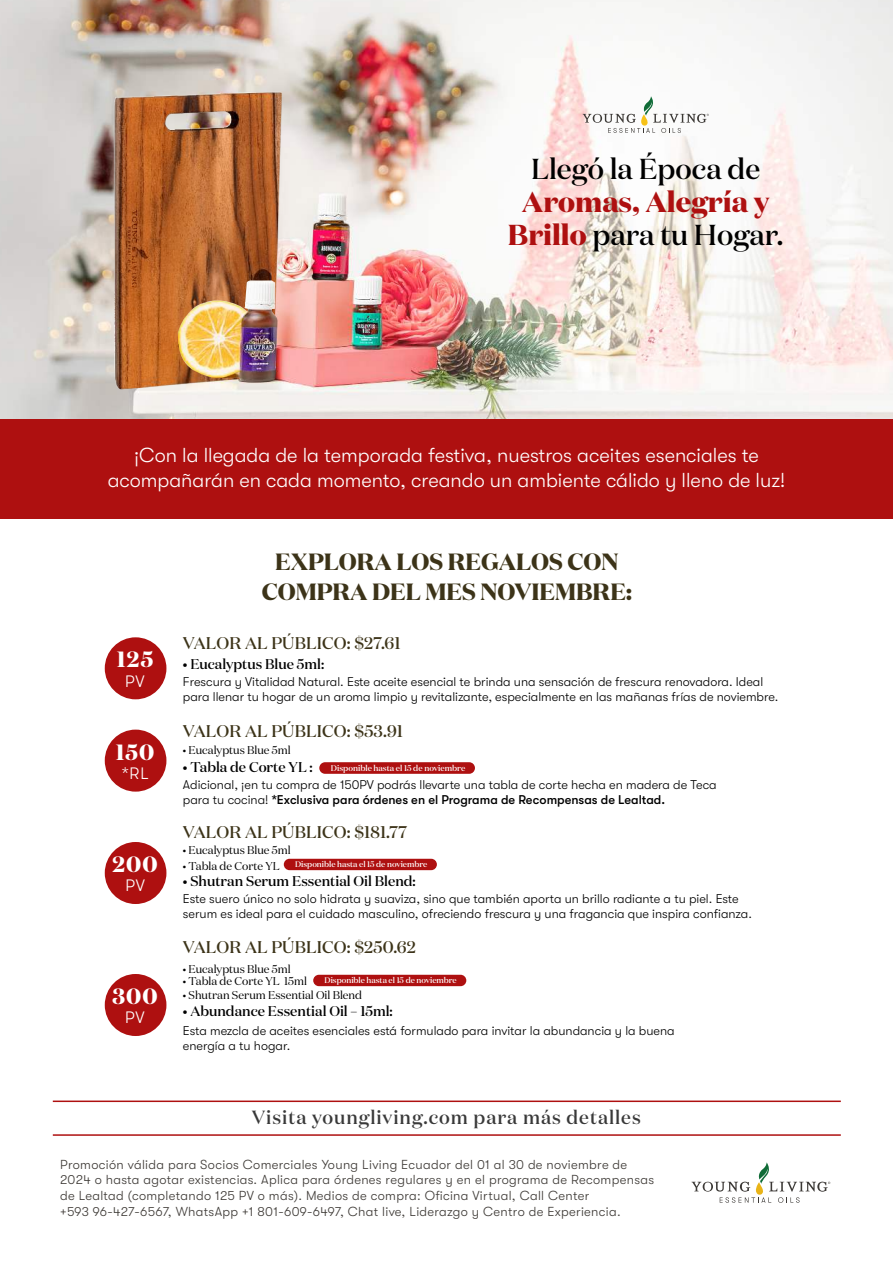
<style>
.page{position:relative;width:893px;height:1263px;background:#fff}
.page>*{position:absolute;margin:0;border:0;box-sizing:border-box;transform-origin:0 0}
.t1{font:700 28.8px/33.2px "Domaine Display";color:#ae1010;text-align:center}
.t2{font:500 28.8px "Domaine Display";color:#000}
.t3{font:700 23.4px/30px "Domaine Display";color:#3c3318;text-align:center}
.t4{font:700 22.05px "Domaine Display";letter-spacing:.05em;color:#fff}
.t5{font:300 20.25px/24.8px "GT Walsheim";color:#fff;text-align:center}
.t6{font:500 19.05px "Domaine Display";letter-spacing:.05em;color:#393939}
.t7{font:500 16.95px "Domaine Display";letter-spacing:.01em;color:#3c3318}
.t8{font:300 16.5px "GT Walsheim";letter-spacing:.05em;color:#fff}
.t9{font:500 14.1px "Domaine Display";color:#000}
.t10{font:300 13.05px/15.6px "GT Walsheim";letter-spacing:.025em;color:#3d3935}
.t11{font:300 12.75px/15.3px "GT Walsheim";color:#000}
.t12{font:500 12.75px "GT Walsheim Pro";color:#000}
.t13{font:11.25px "Domaine Display";color:#000}
.t14{font:500 8.25px "Domaine Display";color:#fff}
.t15{font:500 8.1px "Domaine Display";color:#fff}
.s1{font-weight:500;color:#000}
.s2{font-family:"GT Walsheim";font-weight:300}
</style>
<div class="page">
<img style="left:0;top:0;width:893px;height:420px">
<hr style="left:53px;top:1134px;width:788px;height:2px;background:#ae1010">
<hr style="left:53px;top:1100px;width:788px;height:2px;background:#ae1010">
<div style="left:0;top:420px;width:893px;height:99px;background:#ae1010"></div>
<div style="left:105px;top:637px;width:61px;height:62px;background:#ae1010;border-radius:50%"></div>
<div style="left:105px;top:730px;width:61px;height:62px;background:#ae1010;border-radius:50%"></div>
<div style="left:105px;top:842px;width:61px;height:62px;background:#ae1010;border-radius:50%"></div>
<div style="left:105px;top:974px;width:61px;height:62px;background:#ae1010;border-radius:50%"></div>
<svg style="left:692px;top:1162px;width:138px;height:41px"></svg>
<svg style="left:583px;top:96px;width:126px;height:37px"></svg>
<div style="left:319px;top:762px;width:156px;height:12px;background:#ae1010;border-radius:6px"></div>
<div style="left:284px;top:859px;width:153px;height:11px;background:#ae1010;border-radius:6px"></div>
<div style="left:313px;top:975px;width:153px;height:11px;background:#ae1010;border-radius:6px"></div>
<img style="left:113px;top:89px;width:169px;height:304px">
<img style="left:175px;top:280px;width:103px;height:103px">
<h1 class="t2" style="left:531px;top:152px;width:231px">Llegó la Época de</h1>
<h1 class="t1" style="left:508px;top:188px;width:277px">Aromas, Alegría y<br>Brillo <span class="s1">para tu Hogar.</span></h1>
<h3 class="t5" style="left:108px;top:444px;width:679px">¡Con la llegada de la temporada festiva, nuestros aceites esenciales te acompañarán en cada momento, creando un ambiente cálido y lleno de luz!</h3>
<h3 class="t4" style="left:117px;top:651px;width:38px">125</h3>
<p class="t8" style="left:125px;top:674px;width:21px">PV</p>
<h3 class="t4" style="left:116px;top:743px;width:40px">150</h3>
<p class="t8" style="left:122px;top:767px;width:29px">*RL</p>
<h2 class="t3" style="left:262px;top:549px;width:372px">EXPLORA LOS REGALOS CON<br>COMPRA DEL MES NOVIEMBRE:</h2>
<h3 class="t7" style="left:183px;top:633px;width:219px">VALOR AL PÚBLICO: $27.61</h3>
<p class="t9" style="left:183px;top:656px;width:143px">• Eucalyptus Blue 5ml:</p>
<p class="t11" style="left:183px;top:675px;width:597px">Frescura y Vitalidad Natural. Este aceite esencial te brinda una sensación de frescura renovadora. Ideal para llenar tu hogar de un aroma limpio y revitalizante, especialmente en las mañanas frías de noviembre.</p>
<h3 class="t7" style="left:183px;top:721px;width:222px">VALOR AL PÚBLICO: $53.91</h3>
<p class="t13" style="left:183px;top:745px;width:109px">• Eucalyptus Blue 5ml</p>
<p class="t9" style="left:183px;top:759px;width:131px">• Tabla de Corte YL :</p>
<p class="t11" style="left:183px;top:778px;width:535px">Adicional, ¡en tu compra de 150PV podrás llevarte una tabla de corte hecha en madera de Teca</p>
<p class="t12" style="left:183px;top:795px;width:484px"><span class="s2">para tu cocina!</span> *Exclusiva para órdenes en el Programa de Recompensas de Lealtad.</p>
<p class="t14" style="left:331px;top:763px;width:136px">Disponible hasta el 15 de noviembre</p>
<h3 class="t7" style="left:183px;top:822px;width:226px">VALOR AL PÚBLICO: $181.77</h3>
<p class="t13" style="left:183px;top:846px;width:109px">• Eucalyptus Blue 5ml</p>
<h3 class="t4" style="left:112px;top:855px;width:47px">200</h3>
<p class="t8" style="left:125px;top:879px;width:21px">PV</p>
<p class="t9" style="left:183px;top:873px;width:234px">• Shutran Serum Essential Oil Blend:</p>
<p class="t11" style="left:183px;top:892px;width:570px">Este suero único no solo hidrata y suaviza, sino que también aporta un brillo radiante a tu piel. Este serum es ideal para el cuidado masculino, ofreciendo frescura y una fragancia que inspira confianza.</p>
<p class="t13" style="left:183px;top:861px;width:98px">• Tabla de Corte YL</p>
<p class="t15" style="left:295px;top:860px;width:134px">Disponible hasta el 15 de noviembre</p>
<h3 class="t7" style="left:183px;top:937px;width:235px">VALOR AL PÚBLICO: $250.62</h3>
<h3 class="t4" style="left:112px;top:987px;width:47px">300</h3>
<p class="t8" style="left:125px;top:1011px;width:21px">PV</p>
<p class="t13" style="left:183px;top:964px;width:109px">• Eucalyptus Blue 5ml</p>
<p class="t13" style="left:183px;top:977px;width:125px">• Tabla de Corte YL 15ml</p>
<p class="t15" style="left:325px;top:976px;width:134px">Disponible hasta el 15 de noviembre</p>
<p class="t13" style="left:183px;top:991px;width:181px">• Shutran Serum Essential Oil Blend</p>
<p class="t9" style="left:183px;top:1003px;width:211px">• Abundance Essential Oil – 15ml:</p>
<p class="t11" style="left:183px;top:1024px;width:493px">Esta mezcla de aceites esenciales está formulado para invitar la abundancia y la buena energía a tu hogar.</p>
<h3 class="t6" style="left:252px;top:1106px;width:390px">Visita youngliving.com para más detalles</h3>
<p class="t10" style="left:60px;top:1158px;width:595px">Promoción válida para Socios Comerciales Young Living Ecuador del 01 al 30 de noviembre de 2024 o hasta agotar existencias. Aplica para órdenes regulares y en el programa de Recompensas de Lealtad (completando 125 PV o más). Medios de compra: Oficina Virtual, Call Center<br>+593 96-427-6567, WhatsApp +1 801-609-6497, Chat live, Liderazgo y Centro de Experiencia.</p>
</div>
